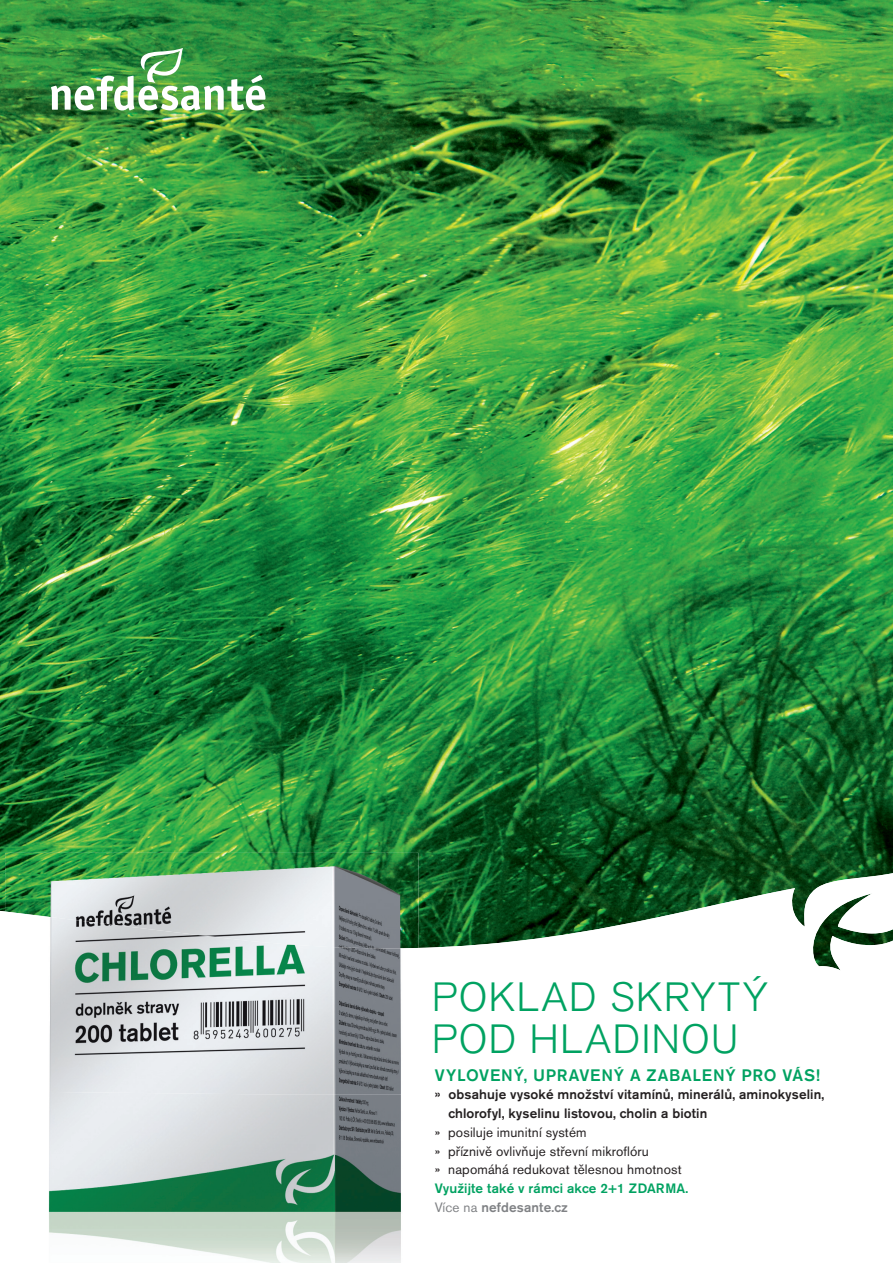
<style>
.page{position:relative;width:893px;height:1263px;background:#fff}
.page>*{position:absolute;margin:0;border:0;box-sizing:border-box;transform-origin:0 0}
.t1{font:300 40.5px/42px "Akzidenz Grotesk BECE";letter-spacing:.025em;color:#00a261}
.t2{font:500 16.5px "Akzidenz Grotesk BECE";letter-spacing:.045em;color:#00a261}
.t3{font:500 13.5px/18.8px "Akzidenz Grotesk BECE";letter-spacing:.01em;color:#231f20}
.t4{font:13.5px/18.8px "Akzidenz Grotesk BECE";letter-spacing:.01em;color:#231f20}
.t5{font:500 13.5px/18.8px "Akzidenz Grotesk BECE";letter-spacing:.01em;color:#00a261}
.s1{font-weight:400;color:#808285}
.s2{color:#808285}
</style>
<div class="page">
<img style="left:0;top:0;width:893px;height:818px">
<svg style="left:0;top:818px;width:893px;height:152px"></svg>
<svg style="left:51px;top:48px;width:214px;height:62px"></svg>
<img style="left:48px;top:1094px;width:353px;height:169px">
<img style="left:5px;top:853px;width:414px;height:58px">
<img style="left:5px;top:911px;width:414px;height:183px">
<h1 class="t1" style="left:432px;top:980px;width:338px">POKLAD SKRYTÝ<br>POD HLADINOU</h1>
<p class="t2" style="left:435px;top:1069px;width:387px">VYLOVENÝ, UPRAVENÝ A ZABALENÝ PRO VÁS!</p>
<p class="t3" style="left:448px;top:1086px;width:377px;text-indent:-14px">» obsahuje vysoké množství vitamínů, minerálů, aminokyselin, chlorofyl, kyselinu listovou, cholin a biotin</p>
<p class="t4" style="left:435px;top:1124px;width:248px">» posiluje imunitní systém<br>» příznivě ovlivňuje střevní mikroflóru<br>» napomáhá redukovat tělesnou hmotnost</p>
<p class="t5" style="left:435px;top:1180px;width:255px">Využijte také v rámci akce 2+1 ZDARMA.<br><span class="s1">Více na</span> <span class="s2">nefdesante.cz</span></p>
</div>
